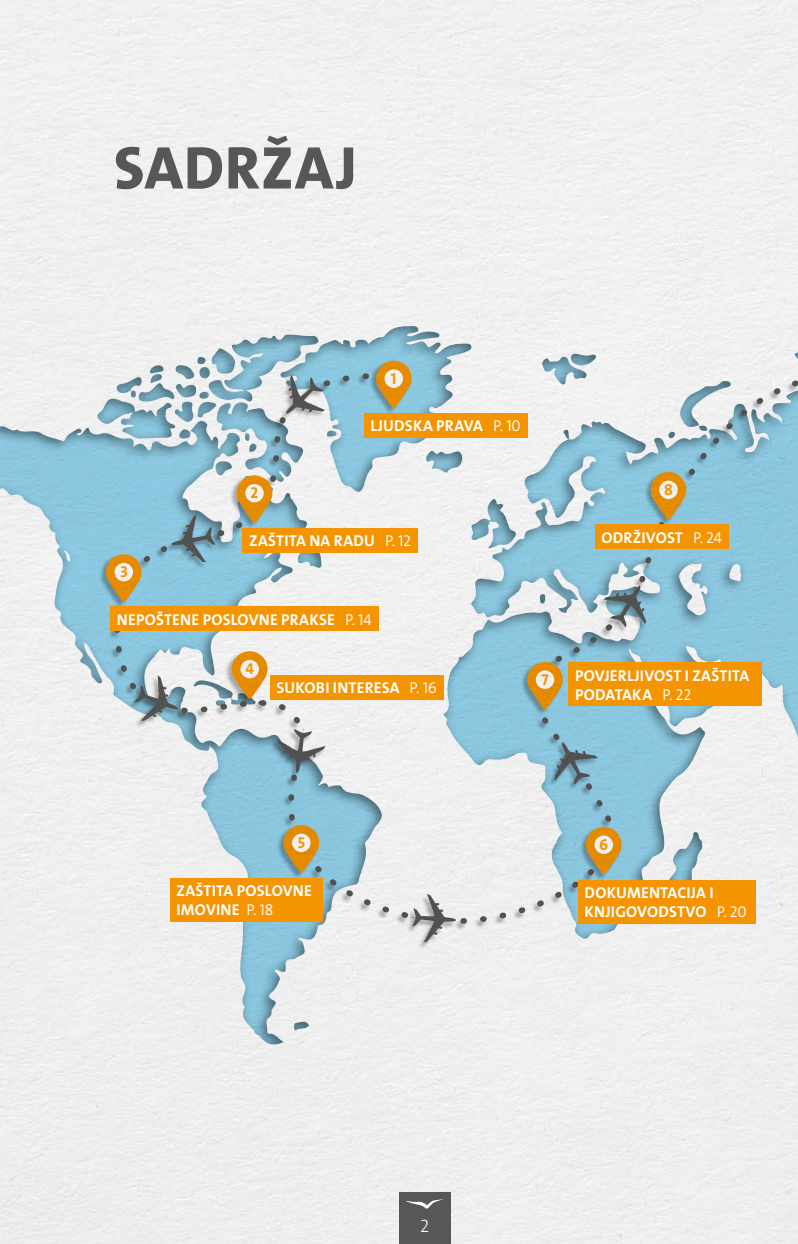
<style>
.page{position:relative;width:798px;height:1244px;background:#fff}
.page>*{position:absolute;margin:0;border:0;box-sizing:border-box;transform-origin:0 0}
.t1{font:800 60.75px "The Sans Os F";letter-spacing:.015em;color:#575756}
.t2{font:300 18px "The Sans Os F";color:#fff}
.t3{font:700 15.75px/18.9px "The Sans Os F";letter-spacing:.01em;color:#fff}
.t4{font:700 15.75px "The Sans Os F";color:#f49400}
.s1{font-weight:300}
</style>
<div class="page">
<div style="left:0;top:0;width:797px;height:1244px;background:#efefef"></div>
<img style="left:126px;top:340px;width:671px;height:19px">
<img style="left:98px;top:359px;width:699px;height:603px">
<svg style="left:376px;top:361px;width:35px;height:47px"></svg>
<svg style="left:384px;top:369px;width:19px;height:19px"></svg>
<svg style="left:236px;top:475px;width:36px;height:48px"></svg>
<svg style="left:245px;top:484px;width:19px;height:18px"></svg>
<svg style="left:106px;top:554px;width:35px;height:48px"></svg>
<svg style="left:114px;top:563px;width:19px;height:18px"></svg>
<svg style="left:232px;top:651px;width:35px;height:48px"></svg>
<svg style="left:240px;top:660px;width:19px;height:18px"></svg>
<svg style="left:283px;top:825px;width:36px;height:48px"></svg>
<svg style="left:292px;top:833px;width:18px;height:19px"></svg>
<svg style="left:585px;top:827px;width:36px;height:47px"></svg>
<svg style="left:594px;top:835px;width:18px;height:19px"></svg>
<svg style="left:527px;top:662px;width:35px;height:47px"></svg>
<svg style="left:535px;top:670px;width:19px;height:19px"></svg>
<svg style="left:650px;top:472px;width:36px;height:48px"></svg>
<div style="left:659px;top:481px;width:18px;height:18px;background:#f0f0ef;border-radius:50%"></div>
<div style="left:364px;top:413px;width:163px;height:25px;background:#f49400"></div>
<div style="left:594px;top:525px;width:134px;height:24px;background:#f49400"></div>
<div style="left:242px;top:528px;width:175px;height:24px;background:#f49400"></div>
<div style="left:110px;top:606px;width:268px;height:25px;background:#f49400"></div>
<div style="left:270px;top:675px;width:173px;height:25px;background:#f49400"></div>
<div style="left:170px;top:878px;width:152px;height:43px;background:#f49400"></div>
<div style="left:578px;top:880px;width:177px;height:43px;background:#f49400"></div>
<div style="left:568px;top:663px;width:194px;height:43px;background:#f49400"></div>
<div style="left:399px;top:1193px;width:51px;height:51px;background:#575756"></div>
<svg style="left:405px;top:1199px;width:38px;height:9px"></svg>
<h1 class="t1" style="left:114px;top:129px;width:244px">SADRŽAJ</h1>
<p class="t4" style="left:250px;top:483px;width:9px">2</p>
<p class="t4" style="left:390px;top:368px;width:7px">1</p>
<p class="t3" style="left:370px;top:417px;width:152px">LJUDSKA PRAVA <span class="s1">P. 10</span></p>
<p class="t4" style="left:664px;top:479px;width:10px">8</p>
<p class="t4" style="left:120px;top:561px;width:9px">3</p>
<p class="t3" style="left:249px;top:531px;width:163px">ZAŠTITA NA RADU <span class="s1">P. 12</span></p>
<p class="t3" style="left:601px;top:528px;width:122px">ODRŽIVOST <span class="s1">P. 24</span></p>
<p class="t3" style="left:117px;top:610px;width:256px">NEPOŠTENE POSLOVNE PRAKSE <span class="s1">P. 14</span></p>
<p class="t4" style="left:245px;top:658px;width:10px">4</p>
<p class="t3" style="left:276px;top:679px;width:162px">SUKOBI INTERESA <span class="s1">P. 16</span></p>
<p class="t4" style="left:541px;top:669px;width:9px">7</p>
<p class="t3" style="left:574px;top:666px;width:176px">POVJERLJIVOST I ZAŠTITA<br>PODATAKA <span class="s1">P. 22</span></p>
<p class="t4" style="left:298px;top:832px;width:9px">5</p>
<p class="t4" style="left:599px;top:834px;width:11px">6</p>
<p class="t3" style="left:176px;top:881px;width:137px">ZAŠTITA POSLOVNE<br>IMOVINE <span class="s1">P. 18</span></p>
<p class="t3" style="left:584px;top:883px;width:163px">DOKUMENTACIJA I<br>KNJIGOVODSTVO <span class="s1">P. 20</span></p>
<p class="t2" style="left:420px;top:1214px;width:11px">2</p>
</div>
